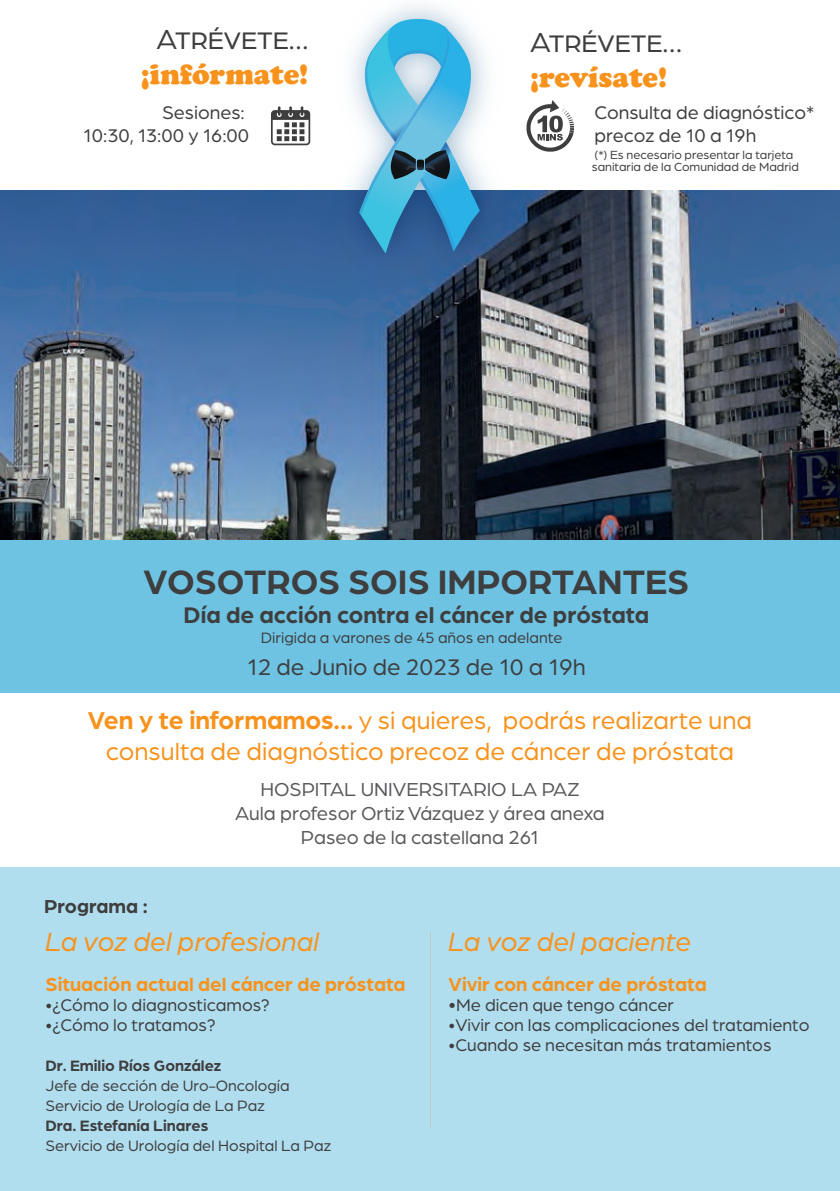
<style>
.page{position:relative;width:840px;height:1191px;background:#fff}
.page>*{position:absolute;margin:0;border:0;box-sizing:border-box;transform-origin:0 0}
.t1{font:700 36px "Arboria";color:#3e3e3f}
.t2{font:900 29.2px "Cooper";color:#f7931d}
.t3{font:29.2px "Arboria";color:#3e3e3f}
.t4{font:italic 28px "Arboria";color:#f7931d}
.t5{font:26px/31.2px "Arboria";color:#f7931d;text-align:center}
.t6{font:700 24px "Arboria";color:#3e3e3f}
.t7{font:24px "Arboria";color:#3e3e3f}
.t8{font:20px/24px "Arboria";color:#57585a;text-align:center}
.t9{font:700 20px "Arboria";color:#f7931d}
.t10{font:700 20px "Arboria";color:#3e3e3f}
.t11{font:19.6px/23.4px "Arboria";color:#3e3e3f;text-align:right}
.t12{font:18px "Arboria";color:#3e3e3f}
.t13{font:16px/20px "Arboria";color:#3e3e3f}
.t14{font:700 16px "Arboria";color:#3e3e3f}
.t15{font:12.6px/12px "Arboria";color:#3e3e3f}
.s1{font-weight:700}
.s2{font-size:20px}
</style>
<div class="page">
<img style="left:0;top:190px;width:839px;height:350px">
<div style="left:0;top:867px;width:839px;height:324px;background:#b1deef"></div>
<img style="left:287px;top:5px;width:265px;height:322px">
<svg style="left:354px;top:19px;width:125px;height:235px;background:#6db3d3"></svg>
<svg style="left:526px;top:100px;width:47px;height:52px"></svg>
<svg style="left:271px;top:106px;width:39px;height:39px"></svg>
<div style="left:0;top:540px;width:839px;height:152px;background:#6ec3e3"></div>
<h2 class="t3" style="left:156px;top:21px;width:153px">ATRÉVETE…</h2>
<h2 class="t2" style="left:141px;top:58px;width:169px">¡infórmate!</h2>
<h2 class="t3" style="left:530px;top:23px;width:153px">ATRÉVETE…</h2>
<h2 class="t2" style="left:530px;top:61px;width:138px">¡revísate!</h2>
<p class="t11" style="left:83px;top:99px;width:167px">Sesiones:<br>10:30, 13:00 y 16:00</p>
<p class="t11" style="left:594px;top:99px;width:221px;text-align:left">Consulta de diagnóstico* precoz de 10 a 19h</p>
<p class="t15" style="left:591px;top:148px;width:208px">(*) Es necesario presentar la tarjeta sanitaria de la Comunidad de Madrid</p>
<h1 class="t1" style="left:143px;top:557px;width:547px">VOSOTROS SOIS IMPORTANTES</h1>
<h3 class="t6" style="left:183px;top:598px;width:467px">Día de acción contra el cáncer de próstata</h3>
<p class="t13" style="left:261px;top:627px;width:303px">Dirigida a varones de 45 años en adelante</p>
<h3 class="t7" style="left:247px;top:651px;width:340px">12 de Junio de 2023 de 10 a 19h</h3>
<h3 class="t5" style="left:88px;top:703px;width:665px"><span class="s1">Ven y te informamos...</span> y si quieres, podrás realizarte una consulta de diagnóstico precoz de cáncer de próstata</h3>
<p class="t10" style="left:44px;top:892px;width:106px">Programa :</p>
<p class="t8" style="left:235px;top:776px;width:371px">HOSPITAL UNIVERSITARIO LA PAZ<br>Aula profesor Ortiz Vázquez y área anexa<br>Paseo de la castellana 261</p>
<h3 class="t4" style="left:45px;top:923px;width:275px">La voz del profesional</h3>
<p class="t9" style="left:45px;top:970px;width:361px">Situación actual del cáncer de próstata</p>
<p class="t12" style="left:45px;top:993px;width:226px">•¿Cómo lo diagnosticamos?</p>
<p class="t12" style="left:45px;top:1013px;width:172px">•¿Cómo lo tratamos?</p>
<p class="t14" style="left:45px;top:1054px;width:177px">Dr. Emilio Ríos González</p>
<p class="t13" style="left:45px;top:1074px;width:245px">Jefe de sección de Uro-Oncología<br>Servicio de Urología de La Paz</p>
<p class="t14" style="left:45px;top:1114px;width:164px">Dra. Estefanía Linares</p>
<p class="t13" style="left:45px;top:1134px;width:287px">Servicio de Urología del Hospital La Paz</p>
<h3 class="t4" style="left:448px;top:923px;width:244px">La voz del paciente</h3>
<p class="t9" style="left:448px;top:970px;width:259px">Vivir con cáncer de próstata</p>
<p class="t12" style="left:448px;top:993px;width:227px"><span class="s2">•</span>Me dicen que tengo cáncer</p>
<p class="t12" style="left:448px;top:1013px;width:362px">•Vivir con las complicaciones del tratamiento</p>
<p class="t12" style="left:448px;top:1033px;width:324px">•Cuando se necesitan más tratamientos</p>
</div>
